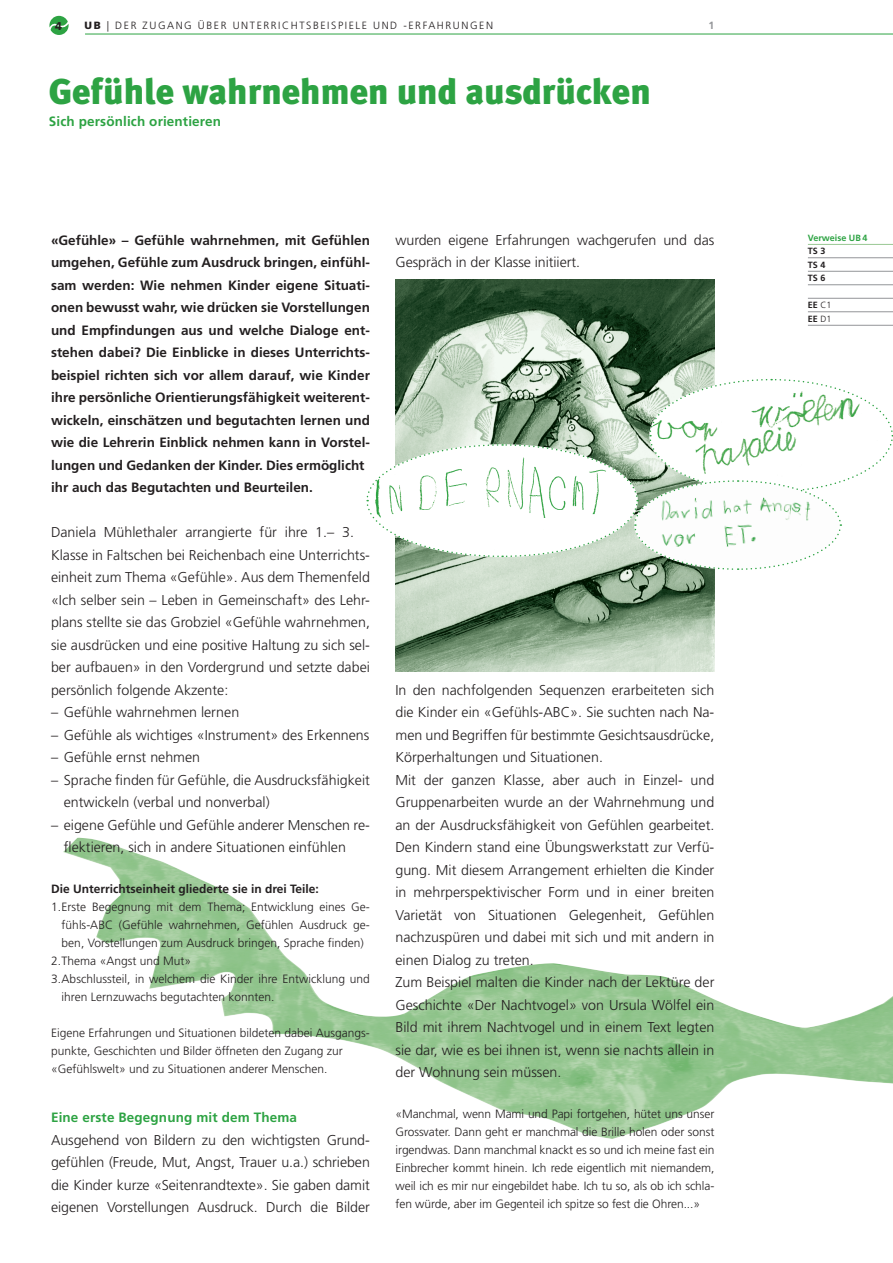
<style>
.page{position:relative;width:893px;height:1263px;background:#fff}
.page>*{position:absolute;margin:0;border:0;box-sizing:border-box;transform-origin:0 0}
.t1{font:900 36px "Meta Plus";color:#2da343}
.t2{font:300 14.25px/22.5px "Frutiger LT Std";color:#231f20}
.t3{font:700 13.5px/22.5px "Frutiger LT Std";color:#231f20}
.t4{font:700 13.5px "Frutiger LT Std";letter-spacing:.01em;color:#2da343}
.t5{font:300 12px/18px "Frutiger LT Std";color:#231f20}
.t6{font:700 12px "Frutiger LT Std";color:#231f20}
.t7{font:900 11.25px "Frutiger LT Std";color:#231f20}
.t8{font:300 10.5px "Frutiger LT Std";letter-spacing:.15em;color:#231f20}
.t9{font:700 10.5px "Frutiger LT Std";color:#939598}
.t10{font:700 9px/13.5px "Frutiger LT Std";color:#231f20;text-align:justify}
.t11{font:700 9px "Frutiger LT Std";color:#2da343}
.s1{font-weight:900}
.s2{font-weight:300}
</style>
<div class="page">
<svg style="left:49px;top:16px;width:20px;height:19px"></svg>
<img style="left:63px;top:837px;width:830px;height:302px">
<hr style="left:85px;top:34px;width:808px;height:1px;background:#2da343">
<hr style="left:808px;top:244px;width:85px;height:1px;background:#99c894">
<hr style="left:808px;top:257px;width:85px;height:1px;background:#939598">
<hr style="left:808px;top:271px;width:85px;height:1px;background:#939598">
<hr style="left:808px;top:284px;width:85px;height:1px;background:#939598">
<hr style="left:808px;top:298px;width:85px;height:1px;background:#939598">
<hr style="left:808px;top:311px;width:85px;height:1px;background:#939598">
<hr style="left:808px;top:325px;width:85px;height:1px;background:#939598">
<img style="left:395px;top:280px;width:319px;height:392px">
<svg style="left:366px;top:378px;width:527px;height:193px"></svg>
<p class="t7" style="left:55px;top:19px;width:8px">4</p>
<p class="t8" style="left:85px;top:20px;width:410px"><span class="s1">UB</span> | DER ZUGANG ÜBER UNTERRICHTSBEISPIELE UND -ERFAHRUNGEN</p>
<h1 class="t1" style="left:49px;top:70px;width:603px">Gefühle wahrnehmen und ausdrücken</h1>
<p class="t4" style="left:49px;top:114px;width:174px">Sich persönlich orientieren</p>
<p class="t9" style="left:708px;top:19px;width:7px">1</p>
<p class="t3" style="left:51px;top:229px;width:320px">«Gefühle» – Gefühle wahrnehmen, mit Gefühlen umgehen, Gefühle zum Ausdruck bringen, einfühl&shy;sam werden: Wie nehmen Kinder eigene Situati&shy;onen bewusst wahr, wie drücken sie Vorstellungen und Empfindungen aus und welche Dialoge ent&shy;stehen dabei? Die Einblicke in dieses Unterrichts&shy;beispiel richten sich vor allem darauf, wie Kinder ihre persönliche Orientierungsfähigkeit weiterent&shy;wickeln, einschätzen und begutachten lernen und wie die Lehrerin Einblick nehmen kann in Vorstel&shy;lungen und Gedanken der Kinder. Dies ermöglicht ihr auch das Begutachten und Beurteilen.</p>
<p class="t2" style="left:51px;top:521px;width:320px">Daniela Mühlethaler arrangierte für ihre 1.– 3.<br>Klasse in Faltschen bei Reichenbach eine Unterrichts&shy;einheit zum Thema «Gefühle». Aus dem Themenfeld «Ich selber sein – Leben in Gemeinschaft» des Lehr&shy;plans stellte sie das Grobziel «Gefühle wahrnehmen, sie ausdrücken und eine positive Haltung zu sich sel&shy;ber aufbauen» in den Vordergrund und setzte dabei persönlich folgende Akzente:</p>
<p class="t2" style="left:51px;top:701px;width:190px">– Gefühle wahrnehmen lernen</p>
<p class="t2" style="left:51px;top:724px;width:320px">– Gefühle als wichtiges «Instrument» des Erkennens</p>
<p class="t2" style="left:51px;top:746px;width:151px">– Gefühle ernst nehmen</p>
<p class="t2" style="left:64px;top:769px;width:308px;text-indent:-13px">– Sprache finden für Gefühle, die Ausdrucksfähigkeit entwickeln (verbal und nonverbal)</p>
<p class="t2" style="left:64px;top:814px;width:308px;text-indent:-13px">– eigene Gefühle und Gefühle anderer Menschen re&shy;flektieren, sich in andere Situationen einfühlen</p>
<p class="t6" style="left:51px;top:881px;width:269px">Die Unterrichtseinheit gliederte sie in drei Teile:</p>
<p class="t5" style="left:51px;top:898px;width:320px">1.Erste Begegnung mit dem Thema; Entwicklung eines Ge-</p>
<p class="t5" style="left:62px;top:916px;width:310px">fühls-ABC (Gefühle wahrnehmen, Gefühlen Ausdruck ge-</p>
<p class="t5" style="left:62px;top:934px;width:304px">ben, Vorstellungen zum Ausdruck bringen, Sprache finden)</p>
<p class="t5" style="left:51px;top:952px;width:142px">2.Thema «Angst und Mut»</p>
<p class="t5" style="left:51px;top:970px;width:320px">3.Abschlussteil, in welchem die Kinder ihre Entwicklung und</p>
<p class="t5" style="left:62px;top:988px;width:214px">ihren Lernzuwachs begutachten konnten.</p>
<p class="t5" style="left:51px;top:1024px;width:320px">Eigene Erfahrungen und Situationen bildeten dabei Ausgangs&shy;punkte, Geschichten und Bilder öffneten den Zugang zur «Gefühlswelt» und zu Situationen anderer Menschen.</p>
<p class="t4" style="left:51px;top:1109px;width:248px">Eine erste Begegnung mit dem Thema</p>
<p class="t2" style="left:51px;top:1129px;width:320px;text-align:justify">Ausgehend von Bildern zu den wichtigsten Grund&shy;gefühlen (Freude, Mut, Angst, Trauer u.a.) schrieben die Kinder kurze «Seitenrandtexte». Sie gaben damit eigenen Vorstellungen Ausdruck. Durch die Bilder</p>
<p class="t2" style="left:395px;top:229px;width:320px">wurden eigene Erfahrungen wachgerufen und das<br>Gespräch in der Klasse initiiert.</p>
<p class="t2" style="left:395px;top:679px;width:320px">In den nachfolgenden Sequenzen erarbeiteten sich die Kinder ein «Gefühls-ABC». Sie suchten nach Na&shy;men und Begriffen für bestimmte Gesichtsausdrücke, Körperhaltungen und Situationen.<br>Mit der ganzen Klasse, aber auch in Einzel- und Gruppenarbeiten wurde an der Wahrnehmung und an der Ausdrucksfähigkeit von Gefühlen gearbeitet.<br>Den Kindern stand eine Übungswerkstatt zur Verfü&shy;gung. Mit diesem Arrangement erhielten die Kinder in mehrperspektivischer Form und in einer breiten Varietät von Situationen Gelegenheit, Gefühlen nachzuspüren und dabei mit sich und mit andern in einen Dialog zu treten.<br>Zum Beispiel malten die Kinder nach der Lektüre der Geschichte «Der Nachtvogel» von Ursula Wölfel ein Bild mit ihrem Nachtvogel und in einem Text legten sie dar, wie es bei ihnen ist, wenn sie nachts allein in der Wohnung sein müssen.</p>
<p class="t5" style="left:395px;top:1105px;width:320px;text-align:justify">«Manchmal, wenn Mami und Papi fortgehen, hütet uns unser Grossvater. Dann geht er manchmal die Brille holen oder sonst irgendwas. Dann manchmal knackt es so und ich meine fast ein Einbrecher kommt hinein. Ich rede eigentlich mit niemandem, weil ich es mir nur eingebildet habe. Ich tu so, als ob ich schla&shy;fen würde, aber im Gegenteil ich spitze so fest die Ohren...»</p>
<p class="t11" style="left:808px;top:232px;width:61px">Verweise UB 4</p>
<p class="t10" style="left:808px;top:244px;width:19px">TS 3<br>TS 4<br>TS 6</p>
<p class="t10" style="left:808px;top:298px;width:25px">EE <span class="s2">C1<br></span>EE <span class="s2">D1</span></p>
</div>
